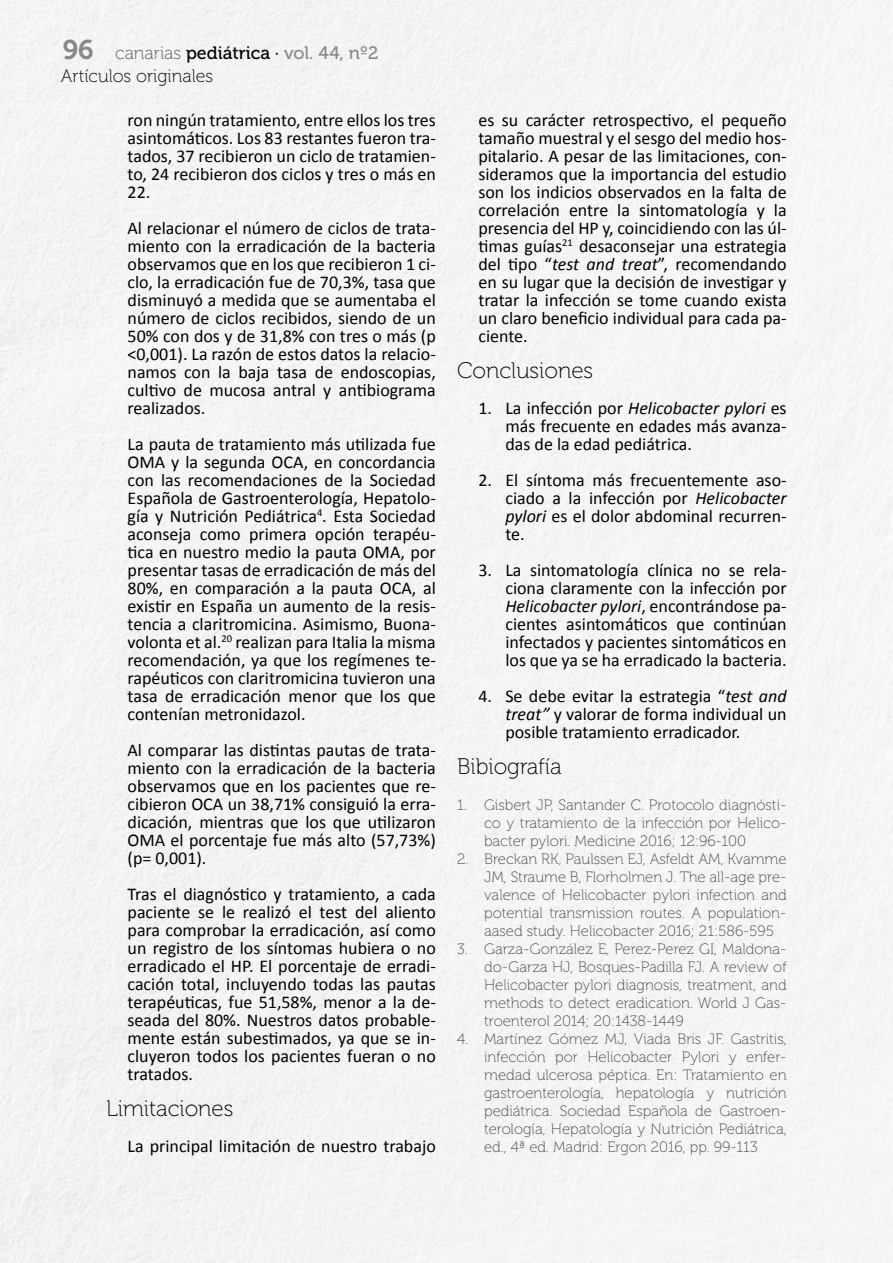
<style>
.page{position:relative;width:893px;height:1263px;background:#fff}
.page>*{position:absolute;margin:0;border:0;box-sizing:border-box;transform-origin:0 0}
.t1{font:22.5px "Museo 100";color:#000}
.t2{font:18px/18px "Calibri";color:#000;text-align:justify}
.t3{font:18px "Museo 500";color:#000}
.t4{font:18px "Museo 100";color:#000}
.t5{font:15px/18px "Museo 100";color:#4b4b4d;text-align:justify}
.s1{font-family:"Museo 700";font-size:27px;color:#87888a}
.s2{font-family:"Museo 100";color:#58585a}
.s3{color:#87888a}
.s4{font-style:italic}
</style>
<div class="page">
<p class="t3" style="left:63px;top:42px;width:317px"><span class="s1">96</span> <span class="s2">canarias</span> pediátrica · <span class="s3">vol. 44, nº2</span></p>
<p class="t4" style="left:61px;top:66px;width:154px">Artículos originales</p>
<p class="t2" style="left:128px;top:110px;width:310px">ron ningún tratamiento, entre ellos los tres asintomáticos. Los 83 restantes fueron tra&shy;tados, 37 recibieron un ciclo de tratamien&shy;to, 24 recibieron dos ciclos y tres o más en 22.</p>
<p class="t2" style="left:128px;top:218px;width:310px">Al relacionar el número de ciclos de trata&shy;miento con la erradicación de la bacteria observamos que en los que recibieron 1 ci&shy;clo, la erradicación fue de 70,3%, tasa que disminuyó a medida que se aumentaba el número de ciclos recibidos, siendo de un 50% con dos y de 31,8% con tres o más (p &lt;0,001). La razón de estos datos la relacio&shy;namos con la baja tasa de endoscopias, cultivo de mucosa antral y antibiograma realizados.</p>
<p class="t2" style="left:128px;top:434px;width:310px">La pauta de tratamiento más utilizada fue OMA y la segunda OCA, en concordancia con las recomendaciones de la Sociedad Española de Gastroenterología, Hepatolo&shy;gía y Nutrición Pediátrica<sup>4</sup>. Esta Sociedad aconseja como primera opción terapéu&shy;tica en nuestro medio la pauta OMA, por presentar tasas de erradicación de más del 80%, en comparación a la pauta OCA, al existir en España un aumento de la resis&shy;tencia a claritromicina. Asimismo, Buona&shy;volonta et al.<sup>20</sup> realizan para Italia la misma recomendación, ya que los regímenes te&shy;rapéuticos con claritromicina tuvieron una tasa de erradicación menor que los que contenían metronidazol.</p>
<p class="t2" style="left:128px;top:740px;width:310px">Al comparar las distintas pautas de trata&shy;miento con la erradicación de la bacteria observamos que en los pacientes que re&shy;cibieron OCA un 38,71% consiguió la erra&shy;dicación, mientras que los que utilizaron OMA el porcentaje fue más alto (57,73%) (p= 0,001).</p>
<p class="t2" style="left:128px;top:884px;width:310px">Tras el diagnóstico y tratamiento, a cada paciente se le realizó el test del aliento para comprobar la erradicación, así como un registro de los síntomas hubiera o no erradicado el HP. El porcentaje de erradi&shy;cación total, incluyendo todas las pautas terapéuticas, fue 51,58%, menor a la de&shy;seada del 80%. Nuestros datos probable&shy;mente están subestimados, ya que se in&shy;cluyeron todos los pacientes fueran o no tratados.</p>
<p class="t1" style="left:106px;top:1096px;width:129px">Limitaciones</p>
<p class="t2" style="left:128px;top:1136px;width:310px">La principal limitación de nuestro trabajo</p>
<p class="t2" style="left:478px;top:110px;width:310px">es su carácter retrospectivo, el pequeño tamaño muestral y el sesgo del medio hos&shy;pitalario. A pesar de las limitaciones, con&shy;sideramos que la importancia del estudio son los indicios observados en la falta de correlación entre la sintomatología y la presencia del HP y, coincidiendo con las úl&shy;timas guías<sup>21</sup> desaconsejar una estrategia del tipo “<span class="s4">test and treat</span>”, recomendando en su lugar que la decisión de investigar y tratar la infección se tome cuando exista un claro beneficio individual para cada pa&shy;ciente.</p>
<p class="t1" style="left:457px;top:358px;width:138px">Conclusiones</p>
<p class="t2" style="left:505px;top:398px;width:283px;text-indent:-27px">1. La infección por <span class="s4">Helicobacter pylori</span> es más frecuente en edades más avanza&shy;das de la edad pediátrica.</p>
<p class="t2" style="left:505px;top:470px;width:283px;text-indent:-27px">2. El síntoma más frecuentemente aso&shy;ciado a la infección por <span class="s4">Helicobacter pylori</span> es el dolor abdominal recurren&shy;te.</p>
<p class="t2" style="left:505px;top:560px;width:283px;text-indent:-27px">3. La sintomatología clínica no se rela&shy;ciona claramente con la infección por <span class="s4">Helicobacter pylori</span>, encontrándose pa&shy;cientes asintomáticos que continúan infectados y pacientes sintomáticos en los que ya se ha erradicado la bacteria.</p>
<p class="t2" style="left:505px;top:686px;width:283px;text-indent:-27px">4. Se debe evitar la estrategia “<span class="s4">test and treat”</span> y valorar de forma individual un posible tratamiento erradicador.</p>
<p class="t1" style="left:457px;top:754px;width:106px">Bibiografía</p>
<p class="t5" style="left:484px;top:796px;width:304px;text-indent:-27px">1. Gisbert JP, Santander C. Protocolo diagnósti&shy;co y tratamiento de la infección por Helico&shy;bacter pylori. Medicine 2016; 12:96-100</p>
<p class="t5" style="left:484px;top:850px;width:304px;text-indent:-27px">2. Breckan RK, Paulssen EJ, Asfeldt AM, Kvamme JM, Straume B, Florholmen J. The all-age pre&shy;valence of Helicobacter pylori infection and potential transmission routes. A population&shy;aased study. Helicobacter 2016; 21:586-595</p>
<p class="t5" style="left:484px;top:940px;width:304px;text-indent:-27px">3. Garza-González E, Perez-Perez GI, Maldona&shy;do-Garza HJ, Bosques-Padilla FJ. A review of Helicobacter pylori diagnosis, treatment, and methods to detect eradication. World J Gas&shy;troenterol 2014; 20:1438-1449</p>
<p class="t5" style="left:484px;top:1030px;width:304px;text-indent:-27px">4. Martínez Gómez MJ, Viada Bris JF. Gastritis, infección por Helicobacter Pylori y enfer&shy;medad ulcerosa péptica. En: Tratamiento en gastroenterología, hepatología y nutrición pediátrica. Sociedad Española de Gastroen&shy;terología, Hepatología y Nutrición Pediátrica, ed., 4ª ed. Madrid: Ergon 2016, pp. 99-113</p>
</div>
